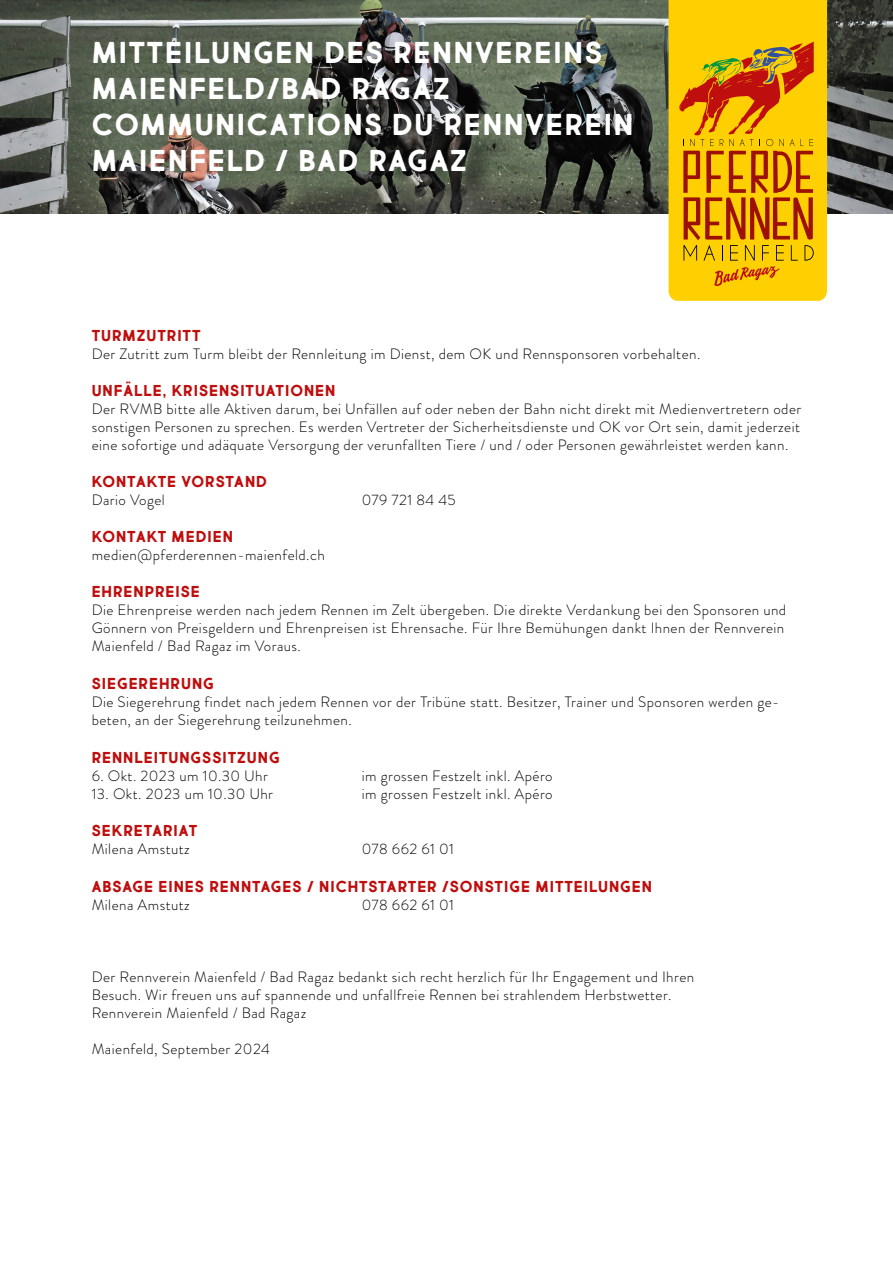
<style>
.page{position:relative;width:893px;height:1263px;background:#fff}
.page>*{position:absolute;margin:0;border:0;box-sizing:border-box;transform-origin:0 0}
.t1{font:30px/36px "Market Fresh Bold All Caps";letter-spacing:.06em;color:#fff}
.t2{font:15.75px "Market Fresh Bold All Caps";letter-spacing:.06em;color:#be0e0d}
.t3{font:300 15px/18px "Brandon Grotesque";letter-spacing:.03em;color:#000}
</style>
<div class="page">
<img style="left:0;top:0;width:893px;height:213px">
<svg style="left:668px;top:0;width:159px;height:301px;background:#face06"></svg>
<svg style="left:679px;top:42px;width:135px;height:244px;background:#e19805"></svg>
<h1 class="t1" style="left:92px;top:34px;width:543px">MITTEILUNGEN DES RENNVEREINS<br>MAIENFELD/BAD RAGAZ<br>COMMUNICATIONS DU RENNVEREIN<br>MAIENFELD / BAD RAGAZ</h1>
<p class="t2" style="left:92px;top:323px;width:110px">TURMZUTRITT</p>
<p class="t3" style="left:92px;top:345px;width:610px">Der Zutritt zum Turm bleibt der Rennleitung im Dienst, dem OK und Rennsponsoren vorbehalten.</p>
<p class="t2" style="left:92px;top:378px;width:245px">UNFÄLLE, KRISENSITUATIONEN</p>
<p class="t3" style="left:92px;top:400px;width:711px;text-align:justify">Der RVMB bitte alle Aktiven darum, bei Unfällen auf oder neben der Bahn nicht direkt mit Medienvertretern oder sonstigen Personen zu sprechen. Es werden Vertreter der Sicherheitsdienste und OK vor Ort sein, damit jederzeit eine sofortige und adäquate Versorgung der verunfallten Tiere / und / oder Personen gewährleistet werden kann.</p>
<p class="t2" style="left:92px;top:469px;width:177px">KONTAKTE VORSTAND</p>
<p class="t3" style="left:92px;top:491px;width:75px">Dario Vogel</p>
<p class="t3" style="left:362px;top:491px;width:96px">079 721 84 45</p>
<p class="t2" style="left:92px;top:524px;width:143px">KONTAKT MEDIEN</p>
<p class="t3" style="left:92px;top:545px;width:235px">medien@pferderennen-maienfeld.ch</p>
<p class="t2" style="left:92px;top:580px;width:110px">EHRENPREISE</p>
<p class="t3" style="left:92px;top:601px;width:696px">Die Ehrenpreise werden nach jedem Rennen im Zelt übergeben. Die direkte Verdankung bei den Sponsoren und<br>Gönnern von Preisgeldern und Ehrenpreisen ist Ehrensache. Für Ihre Bemühungen dankt Ihnen der Rennverein<br>Maienfeld / Bad Ragaz im Voraus.</p>
<p class="t2" style="left:92px;top:672px;width:124px">SIEGEREHRUNG</p>
<p class="t3" style="left:92px;top:693px;width:689px">Die Siegerehrung findet nach jedem Rennen vor der Tribüne statt. Besitzer, Trainer und Sponsoren werden ge&shy;beten, an der Siegerehrung teilzunehmen.</p>
<p class="t2" style="left:92px;top:745px;width:190px">RENNLEITUNGSSITZUNG</p>
<p class="t3" style="left:92px;top:767px;width:178px">6. Okt. 2023 um 10.30 Uhr</p>
<p class="t3" style="left:362px;top:767px;width:192px">im grossen Festzelt inkl. Apéro</p>
<p class="t3" style="left:92px;top:785px;width:183px">13. Okt. 2023 um 10.30 Uhr</p>
<p class="t3" style="left:362px;top:785px;width:192px">im grossen Festzelt inkl. Apéro</p>
<p class="t2" style="left:92px;top:818px;width:107px">SEKRETARIAT</p>
<p class="t3" style="left:92px;top:840px;width:100px">Milena Amstutz</p>
<p class="t3" style="left:362px;top:840px;width:94px">078 662 61 01</p>
<p class="t2" style="left:92px;top:874px;width:562px">ABSAGE EINES RENNTAGES / NICHTSTARTER /SONSTIGE MITTEILUNGEN</p>
<p class="t3" style="left:92px;top:895px;width:100px">Milena Amstutz</p>
<p class="t3" style="left:362px;top:895px;width:94px">078 662 61 01</p>
<p class="t3" style="left:92px;top:967px;width:604px">Der Rennverein Maienfeld / Bad Ragaz bedankt sich recht herzlich für Ihr Engagement und Ihren<br>Besuch. Wir freuen uns auf spannende und unfallfreie Rennen bei strahlendem Herbstwetter.<br>Rennverein Maienfeld / Bad Ragaz</p>
<p class="t3" style="left:92px;top:1039px;width:180px">Maienfeld, September 2024</p>
</div>
